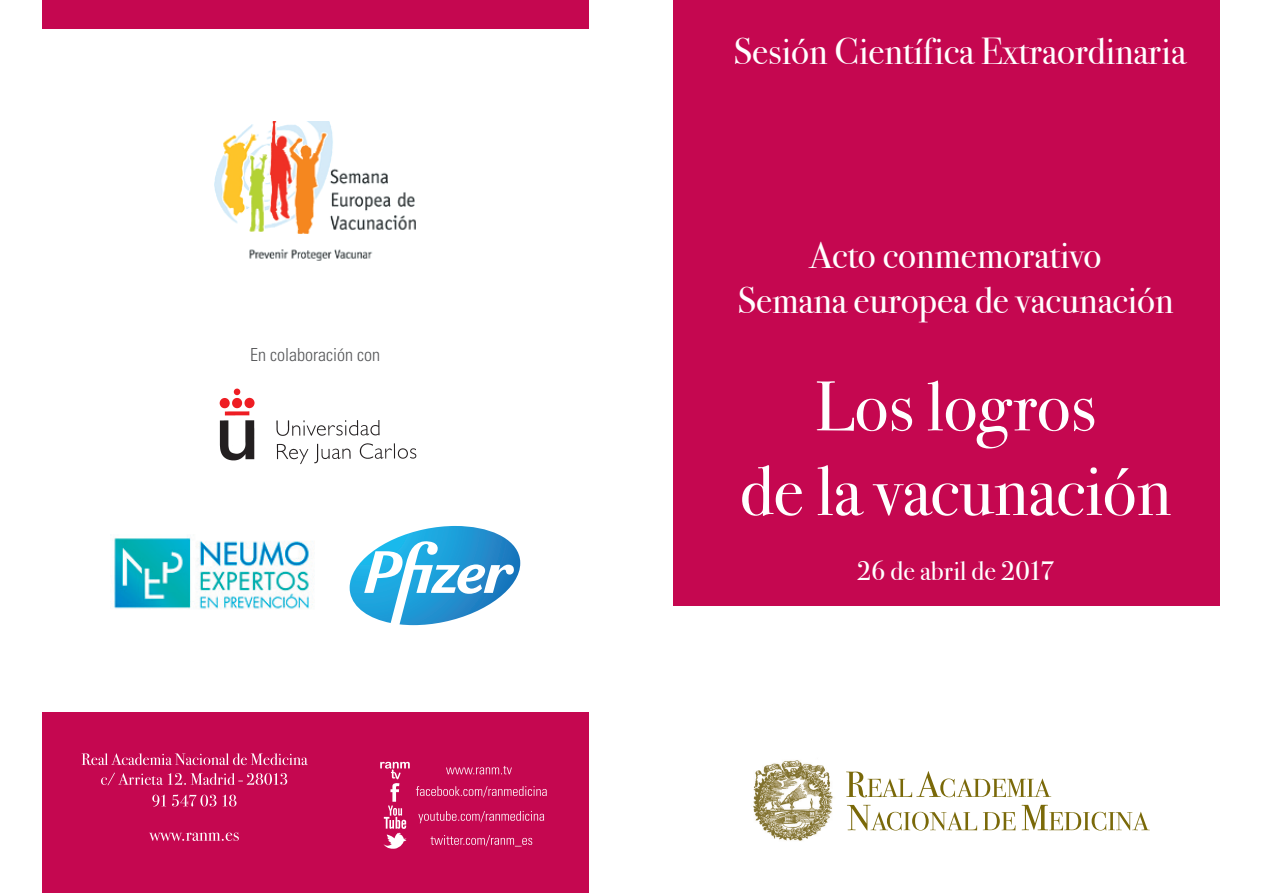
<style>
.page{position:relative;width:1263px;height:893px;background:#fff}
.page>*{position:absolute;margin:0;border:0;box-sizing:border-box;transform-origin:0 0}
.t1{font:70.5px/84.6px "Bodoni Svty Two ITCTT Book";color:#fff;text-align:center}
.t2{font:37.5px "Bodoni Svty Two ITCTT Book";color:#fff}
.t3{font:27px "Bodoni Svty Two ITCTT Book";color:#fff}
.t4{font:300 condensed 18px "Univers LT Std";color:#57585a}
</style>
<div class="page">
<div style="left:674px;top:0;width:546px;height:606px;background:#c50750"></div>
<svg style="left:846px;top:771px;width:304px;height:59px"></svg>
<img style="left:753px;top:760px;width:80px;height:81px">
<div style="left:42px;top:0;width:546px;height:29px;background:#c50750"></div>
<div style="left:42px;top:713px;width:546px;height:180px;background:#c50750"></div>
<svg style="left:149px;top:832px;width:90px;height:9px"></svg>
<svg style="left:152px;top:794px;width:84px;height:13px"></svg>
<svg style="left:101px;top:773px;width:186px;height:12px"></svg>
<svg style="left:82px;top:753px;width:226px;height:12px"></svg>
<svg style="left:380px;top:762px;width:30px;height:87px"></svg>
<svg style="left:416px;top:786px;width:131px;height:11px"></svg>
<svg style="left:446px;top:766px;width:66px;height:8px"></svg>
<svg style="left:418px;top:811px;width:126px;height:12px"></svg>
<svg style="left:430px;top:835px;width:102px;height:11px"></svg>
<img style="left:219px;top:388px;width:198px;height:76px">
<img style="left:214px;top:121px;width:202px;height:140px">
<img style="left:114px;top:538px;width:200px;height:71px">
<svg style="left:350px;top:526px;width:170px;height:99px"></svg>
<p class="t4" style="left:250px;top:344px;width:131px">En colaboración con</p>
<p class="t2" style="left:733px;top:29px;width:454px">Sesión Científica Extraordinaria</p>
<p class="t2" style="left:810px;top:233px;width:293px">Acto conmemorativo</p>
<p class="t2" style="left:737px;top:278px;width:438px">Semana europea de vacunación</p>
<p class="t1" style="left:740px;top:364px;width:433px">Los logros<br>de la vacunación</p>
<p class="t3" style="left:857px;top:554px;width:199px">26 de abril de 2017</p>
</div>
